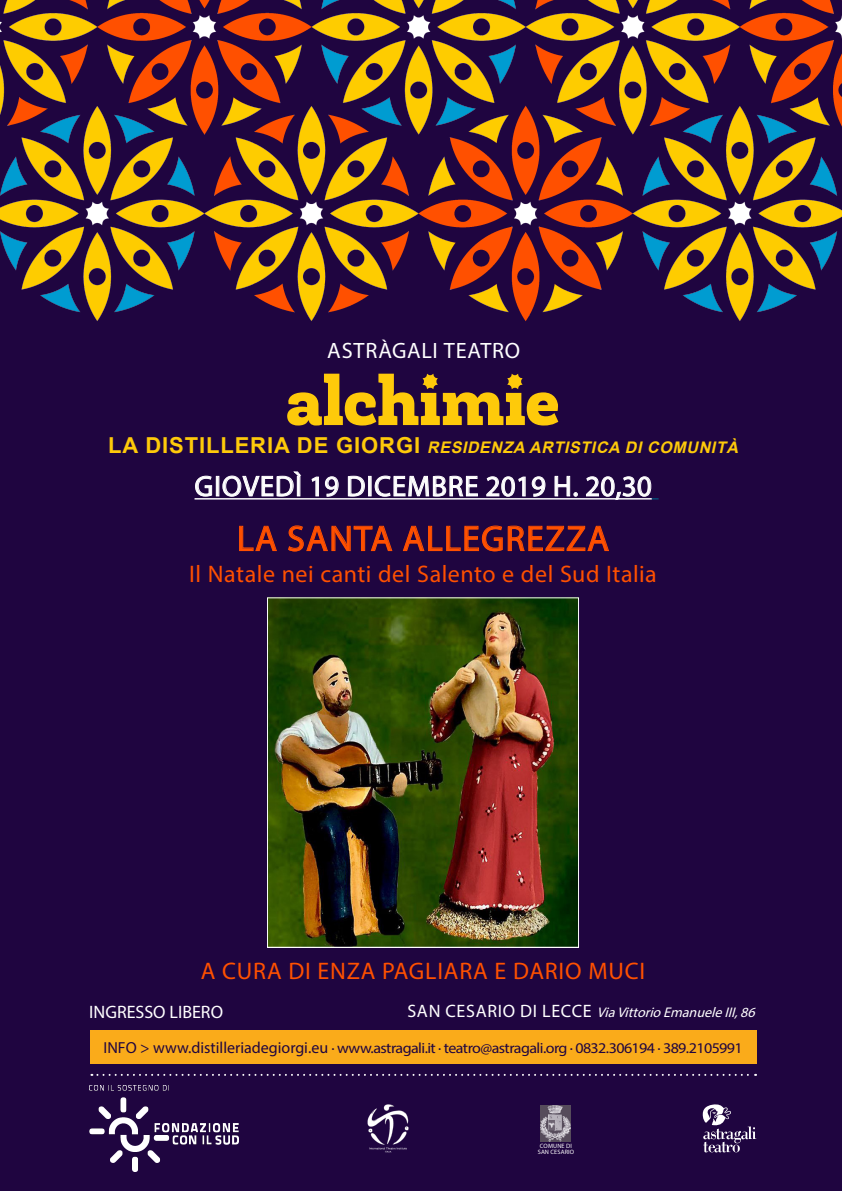
<style>
.page{position:relative;width:842px;height:1191px;background:#1f0540}
.page>*{position:absolute;margin:0;border:0;box-sizing:border-box;transform-origin:0 0}
.t1{font:36px "Myriad Pro";letter-spacing:.035em;color:#ff5000}
.t2{font:29px "Myriad Pro";letter-spacing:.03em;color:#fff}
.t3{font:24px "Myriad Pro";letter-spacing:.025em;color:#ff5000}
.t4{font:22.3px "Myriad Pro";letter-spacing:.035em;color:#fff}
.t5{font:18px "Myriad Pro";color:#fff}
.t6{font:italic 700 16px "Arial";color:#feca0a}
.t7{font:14.9px "Myriad Pro";letter-spacing:-.035em;color:#1f0540;scale:1.08 1}
.t8{font:italic 14px "Myriad Pro";color:#fff}
.t9{font:6.3px "Myriad Pro";letter-spacing:.02em;color:#fff}
.s1{font-style:normal;font-size:22px}
.s2{font-style:normal;font-size:18px}
.s3{font-size:16px}
</style>
<div class="page">
<img style="left:0;top:0;width:842px;height:552px">
<svg style="left:91px;top:1073px;width:665px;height:2px"></svg>
<svg style="left:287px;top:374px;width:271px;height:51px"></svg>
<svg style="left:702px;top:1104px;width:54px;height:48px"></svg>
<img style="left:367px;top:1104px;width:42px;height:48px">
<img style="left:90px;top:1085px;width:149px;height:87px">
<hr style="left:195px;top:498px;width:457px;height:1px;background:#fff">
<svg style="left:195px;top:475px;width:17px;height:21px"></svg>
<div style="left:216px;top:476px;width:3px;height:20px;border:1px solid #fff"></div>
<svg style="left:222px;top:471px;width:79px;height:26px"></svg>
<svg style="left:312px;top:476px;width:7px;height:20px"></svg>
<svg style="left:325px;top:476px;width:14px;height:21px"></svg>
<svg style="left:348px;top:476px;width:17px;height:20px"></svg>
<div style="left:368px;top:476px;width:3px;height:20px;border:1px solid #fff"></div>
<svg style="left:375px;top:475px;width:103px;height:22px"></svg>
<svg style="left:486px;top:476px;width:40px;height:21px"></svg>
<svg style="left:532px;top:476px;width:13px;height:21px"></svg>
<svg style="left:555px;top:476px;width:23px;height:20px"></svg>
<svg style="left:586px;top:476px;width:73px;height:24px"></svg>
<svg style="left:239px;top:525px;width:39px;height:26px"></svg>
<svg style="left:287px;top:525px;width:106px;height:27px"></svg>
<svg style="left:402px;top:525px;width:208px;height:27px"></svg>
<img style="left:269px;top:599px;width:308px;height:346px">
<div style="left:267px;top:597px;width:312px;height:350px;border:1px solid #fff"></div>
<div style="left:90px;top:1031px;width:666px;height:33px;background:#faab1a"></div>
<svg style="left:540px;top:1105px;width:31px;height:1px"></svg>
<img style="left:540px;top:1106px;width:31px;height:36px">
<p class="t4" style="left:327px;top:337px;width:195px">ASTRÀGALI TEATRO</p>
<p class="t6" style="left:108px;top:436px;width:636px"><span class="s1">L A D I S T I L L E R I A D E G I O R G I</span> RESIDENZA ARTISTICA DICOMUNITÀ</p>
<p class="t2" style="left:195px;top:468px;width:459px">GIOVEDÌ 19 DICEMBRE 2019 H. 20,30</p>
<p class="t1" style="left:237px;top:516px;width:374px">LA SANTA ALLEGREZZA</p>
<p class="t3" style="left:189px;top:559px;width:469px">Il Natale nei canti del Salento e del Sud Italia</p>
<p class="t3" style="left:201px;top:956px;width:446px">A CURA DI ENZA PAGLIARA E DARIO MUCI</p>
<p class="t5" style="left:89px;top:1000px;width:135px">INGRESSO LIBERO</p>
<p class="t8" style="left:407px;top:1004px;width:353px"><span class="s2">S A N C E S A R I O D I L E C C E</span> ViaVittorioEmanueleIII,86</p>
<p class="t7" style="left:104px;top:1038px;width:593px"><span class="s3">INFO &gt; www.distilleriadegiorgi.eu</span> · www.astragali.it · teatro@astragali.org · 0832.306194 · 389.2105991</p>
<p class="t9" style="left:540px;top:1142px;width:34px">COMUNE DI</p>
<p class="t9" style="left:538px;top:1147px;width:38px">SAN CESARIO</p>
</div>
